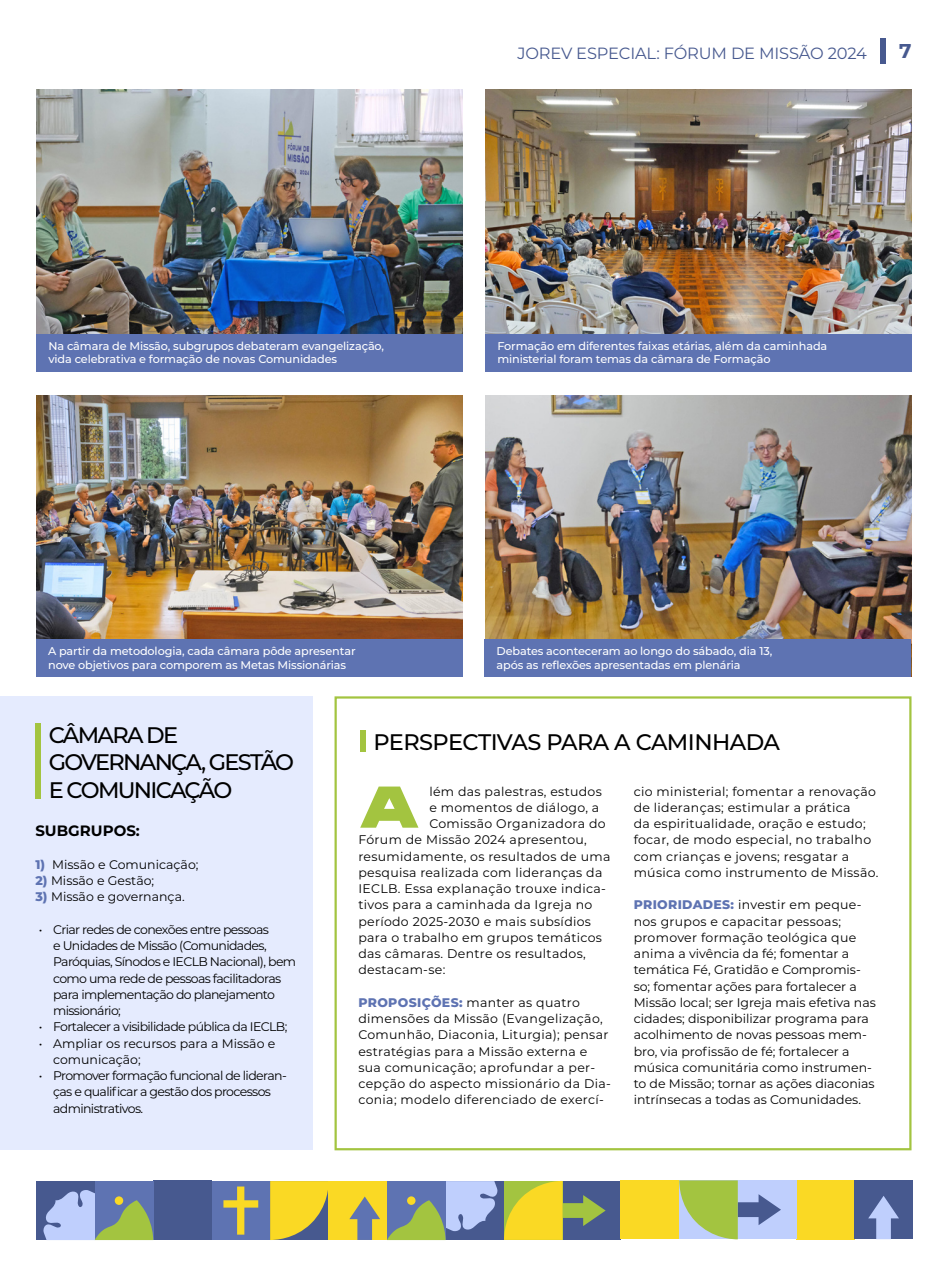
<style>
.page{position:relative;width:947px;height:1276px;background:#fff}
.page>*{position:absolute;margin:0;border:0;box-sizing:border-box;transform-origin:0 0}
.t1{font:700 58.75px "Hanson";color:#a3c440}
.t2{font:500 22.5px/27.5px "Montserrat";letter-spacing:-.075em;color:#000}
.t3{font:500 22.5px "Montserrat";letter-spacing:-.025em;color:#000}
.t4{font:700 20px "Montserrat";color:#47598f}
.t5{font:16.25px "Montserrat";letter-spacing:-.01em;color:#47598f}
.t6{font:700 15px "Montserrat";color:#000}
.t7{font:12.5px/16.2px "Montserrat";letter-spacing:.01em;color:#000}
.t8{font:12.5px/16.2px "Montserrat";letter-spacing:-.05em;color:#000}
.t9{font:500 11.25px/13.5px "Montserrat";letter-spacing:-.01em;color:#fff}
.s1{font-weight:800;color:#5e73b2}
</style>
<div class="page">
<div style="left:334px;top:696px;width:577px;height:454px;background:#fff;border:2px solid #a3c440"></div>
<div style="left:360px;top:730px;width:5px;height:22px;background:#a3c440"></div>
<div style="left:0;top:696px;width:313px;height:454px;background:#e5ebfe"></div>
<div style="left:879px;top:38px;width:6px;height:26px;background:#47598f"></div>
<div style="left:37px;top:1181px;width:58px;height:59px;background:#47598f"></div>
<div style="left:445px;top:1181px;width:59px;height:59px;background:#47598f"></div>
<div style="left:211px;top:1181px;width:59px;height:59px;background:#5e73b2"></div>
<svg style="left:223px;top:1186px;width:35px;height:48px"></svg>
<div style="left:153px;top:1181px;width:58px;height:59px;background:#47598f"></div>
<div style="left:795px;top:1180px;width:59px;height:59px;background:#fad924"></div>
<svg style="left:270px;top:1181px;width:58px;height:59px"></svg>
<div style="left:562px;top:1181px;width:58px;height:59px;background:#47598f"></div>
<div style="left:328px;top:1181px;width:59px;height:59px;background:#fad924"></div>
<svg style="left:349px;top:1196px;width:31px;height:44px"></svg>
<div style="left:620px;top:1180px;width:58px;height:59px;background:#fad924"></div>
<div style="left:95px;top:1181px;width:58px;height:59px;background:#5e73b2"></div>
<svg style="left:43px;top:1190px;width:110px;height:50px"></svg>
<div style="left:115px;top:1196px;width:8px;height:9px;background:#fad924;border-radius:50%"></div>
<svg style="left:387px;top:1181px;width:110px;height:59px"></svg>
<div style="left:407px;top:1196px;width:8px;height:9px;background:#fad924;border-radius:50%"></div>
<div style="left:854px;top:1180px;width:58px;height:59px;background:#47598f"></div>
<svg style="left:868px;top:1196px;width:30px;height:43px"></svg>
<svg style="left:504px;top:1181px;width:101px;height:58px"></svg>
<div style="left:737px;top:1180px;width:59px;height:59px;background:#bfcffd"></div>
<svg style="left:679px;top:1180px;width:101px;height:59px"></svg>
<img style="left:37px;top:395px;width:425px;height:245px">
<img style="left:37px;top:90px;width:425px;height:244px">
<img style="left:485px;top:395px;width:426px;height:282px">
<img style="left:485px;top:90px;width:426px;height:244px">
<div style="left:35px;top:723px;width:6px;height:75px;background:#a3c440"></div>
<div style="left:37px;top:334px;width:425px;height:37px;background:#5e73b2"></div>
<div style="left:485px;top:334px;width:426px;height:37px;background:#5e73b2"></div>
<div style="left:36px;top:640px;width:426px;height:37px;background:#5e73b2"></div>
<div style="left:484px;top:640px;width:426px;height:37px;background:#5e73b2"></div>
<h3 class="t5" style="left:517px;top:44px;width:351px">JOREV ESPECIAL: FÓRUM DE MISSÃO 2024</h3>
<h3 class="t4" style="left:898px;top:42px;width:14px">7</h3>
<p class="t9" style="left:48px;top:339px;width:337px">Na câmara de Missão, subgrupos debateram evangelização, vida celebrativa e formação de novas Comunidades</p>
<p class="t9" style="left:497px;top:339px;width:331px">Formação em diferentes faixas etárias, além da caminhada ministerial foram temas da câmara de Formação</p>
<p class="t9" style="left:48px;top:645px;width:309px">A partir da metodologia, cada câmara pôde apresentar nove objetivos para comporem as Metas Missionárias</p>
<p class="t9" style="left:496px;top:645px;width:277px">Debates aconteceram ao longo do sábado, dia 13, após as reflexões apresentadas em plenária</p>
<h2 class="t2" style="left:49px;top:721px;width:247px">CÂMARA DE<br>GOVERNANÇA, GESTÃO<br>E COMUNICAÇÃO</h2>
<p class="t6" style="left:35px;top:824px;width:106px">SUBGRUPOS:</p>
<p class="t7" style="left:35px;top:856px;width:165px"><span class="s1">1)</span> Missão e Comunicação;</p>
<p class="t7" style="left:35px;top:872px;width:120px"><span class="s1">2)</span> Missão e Gestão;</p>
<p class="t7" style="left:35px;top:889px;width:151px"><span class="s1">3)</span> Missão e governança.</p>
<p class="t8" style="left:53px;top:921px;width:244px;text-indent:-14px">• Criar redes de conexões entre pessoas<br>e Unidades de Missão (Comunidades, Paróquias, Sínodos e IECLB Nacional), bem como uma rede de pessoas facilitadoras para implementação do planejamento missionário;</p>
<p class="t8" style="left:39px;top:1019px;width:250px">• Fortalecer a visibilidade pública da IECLB;</p>
<p class="t7" style="left:53px;top:1035px;width:224px;text-indent:-14px">• Ampliar os recursos para a Missão e comunicação;</p>
<p class="t8" style="left:53px;top:1067px;width:235px;text-indent:-14px">• Promover formação funcional de lideran&shy;ças e qualificar a gestão dos processos administrativos.</p>
<h2 class="t3" style="left:373px;top:730px;width:408px">PERSPECTIVAS PARA A CAMINHADA</h2>
<p class="t7" style="left:429px;top:783px;width:174px">lém das palestras, estudos</p>
<p class="t7" style="left:429px;top:799px;width:171px">e momentos de diálogo, a</p>
<p class="t7" style="left:429px;top:816px;width:178px">Comissão Organizadora do</p>
<p class="t7" style="left:358px;top:832px;width:230px">Fórum de Missão 2024 apresentou,</p>
<p class="t7" style="left:358px;top:848px;width:253px">resumidamente, os resultados de uma</p>
<p class="t7" style="left:358px;top:864px;width:245px">pesquisa realizada com lideranças da</p>
<p class="t7" style="left:358px;top:881px;width:249px">IECLB. Essa explanação trouxe indica-</p>
<p class="t7" style="left:358px;top:897px;width:235px">tivos para a caminhada da Igreja no</p>
<p class="t7" style="left:358px;top:913px;width:234px">período 2025-2030 e mais subsídios</p>
<p class="t7" style="left:358px;top:929px;width:245px">para o trabalho em grupos temáticos</p>
<p class="t7" style="left:358px;top:946px;width:229px">das câmaras. Dentre os resultados,</p>
<p class="t7" style="left:358px;top:962px;width:88px">destacam-se:</p>
<p class="t7" style="left:358px;top:994px;width:254px"><span class="s1">PROPOSIÇÕES:</span> manter as quatro dimensões da Missão (Evangelização, Comunhão, Diaconia, Liturgia); pensar estratégias para a Missão externa e sua comunicação; aprofundar a per&shy;cepção do aspecto missionário da Dia&shy;conia; modelo diferenciado de exercí-</p>
<h1 class="t1" style="left:358px;top:772px;width:63px">A</h1>
<p class="t7" style="left:633px;top:783px;width:246px">cio ministerial; fomentar a renovação de lideranças; estimular a prática<br>da espiritualidade, oração e estudo; focar, de modo especial, no trabalho com crianças e jovens; resgatar a música como instrumento de Missão.</p>
<p class="t7" style="left:633px;top:897px;width:243px"><span class="s1">PRIORIDADES:</span> investir em peque&shy;nos grupos e capacitar pessoas; promover formação teológica que anima a vivência da fé; fomentar a temática Fé, Gratidão e Compromis&shy;so; fomentar ações para fortalecer a Missão local; ser Igreja mais efetiva nas cidades; disponibilizar programa para acolhimento de novas pessoas mem&shy;bro, via profissão de fé; fortalecer a música comunitária como instrumen&shy;to de Missão; tornar as ações diaconias intrínsecas a todas as Comunidades.</p>
</div>
